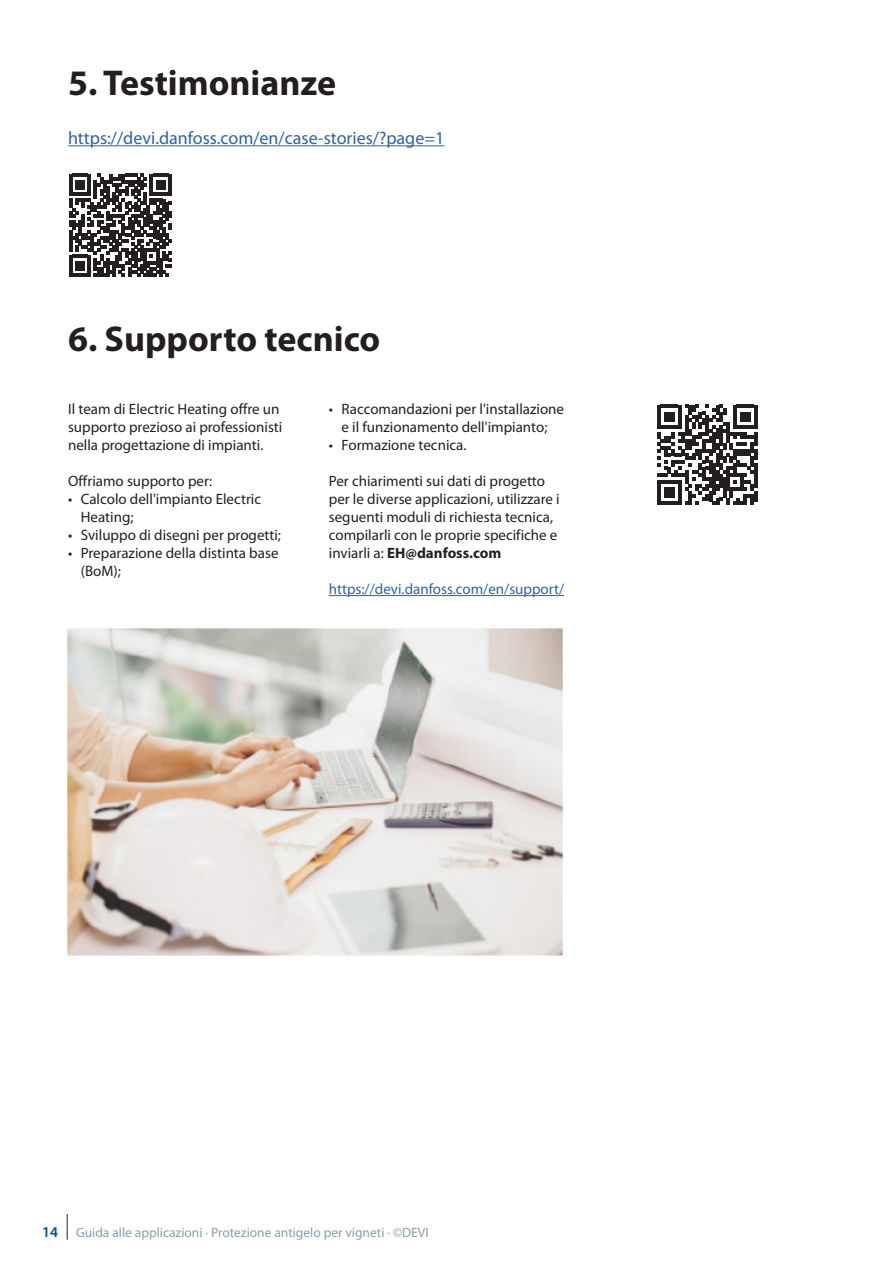
<style>
.page{position:relative;width:893px;height:1263px;background:#fff}
.page>*{position:absolute;margin:0;border:0;box-sizing:border-box;transform-origin:0 0}
.DEVI_Chapter{font:700 36px "Myriad Pro";color:#231f20}
.Copy{font:18px "Myriad Pro";color:#2f61a3}
.Copy-2{font:15px/18px "Myriad Pro";color:#231f20}
.Copy-3{font:15px "Myriad Pro";color:#2f61a3}
.t1{font:13.5px "Myriad Pro";color:#8a9eaa}
.s1{font-weight:700}
.s2{font-weight:600;font-size:15px;color:#005285}
</style>
<div class="page">
<hr style="left:68px;top:145px;width:376px;height:1px;background:#2f61a3">
<svg style="left:69px;top:174px;width:103px;height:103px"></svg>
<hr style="left:329px;top:595px;width:235px;height:1px;background:#2f61a3">
<svg style="left:657px;top:405px;width:100px;height:100px"></svg>
<img style="left:67px;top:628px;width:497px;height:328px">
<svg style="left:67px;top:1214px;width:1px;height:25px"></svg>
<p class="DEVI_Chapter" style="left:68px;top:63px;width:270px">5. Testimonianze</p>
<p class="Copy" style="left:68px;top:128px;width:378px">https://devi.danfoss.com/en/case-stories/?page=1</p>
<p class="DEVI_Chapter" style="left:68px;top:319px;width:314px">6. Supporto tecnico</p>
<p class="Copy-2" style="left:68px;top:400px;width:216px">Il team di Electric Heating offre un supporto prezioso ai professionisti nella progettazione di impianti.</p>
<p class="Copy-2" style="left:68px;top:472px;width:146px">Offriamo supporto per:</p>
<p class="Copy-2" style="left:81px;top:490px;width:182px;text-indent:-13px">• Calcolo dell'impianto Electric<br>Heating;</p>
<p class="Copy-2" style="left:68px;top:526px;width:215px">• Sviluppo di disegni per progetti;</p>
<p class="Copy-2" style="left:81px;top:544px;width:199px;text-indent:-13px">• Preparazione della distinta base (BoM);</p>
<p class="Copy-2" style="left:329px;top:400px;width:237px;text-align:center">• Raccomandazioni per l'installazione e il funzionamento dell'impianto;</p>
<p class="Copy-2" style="left:329px;top:436px;width:139px">• Formazione tecnica.</p>
<p class="Copy-2" style="left:329px;top:472px;width:232px">Per chiarimenti sui dati di progetto per le diverse applicazioni, utilizzare i seguenti moduli di richiesta tecnica, compilarli con le proprie specifiche e inviarli a: <span class="s1">EH@danfoss.com</span></p>
<p class="Copy-3" style="left:329px;top:581px;width:237px">https://devi.danfoss.com/en/support/</p>
<p class="t1" style="left:42px;top:1225px;width:388px"><span class="s2">14</span> Guida alle applicazioni · Protezione antigelo per vigneti · ©DEVI</p>
</div>
